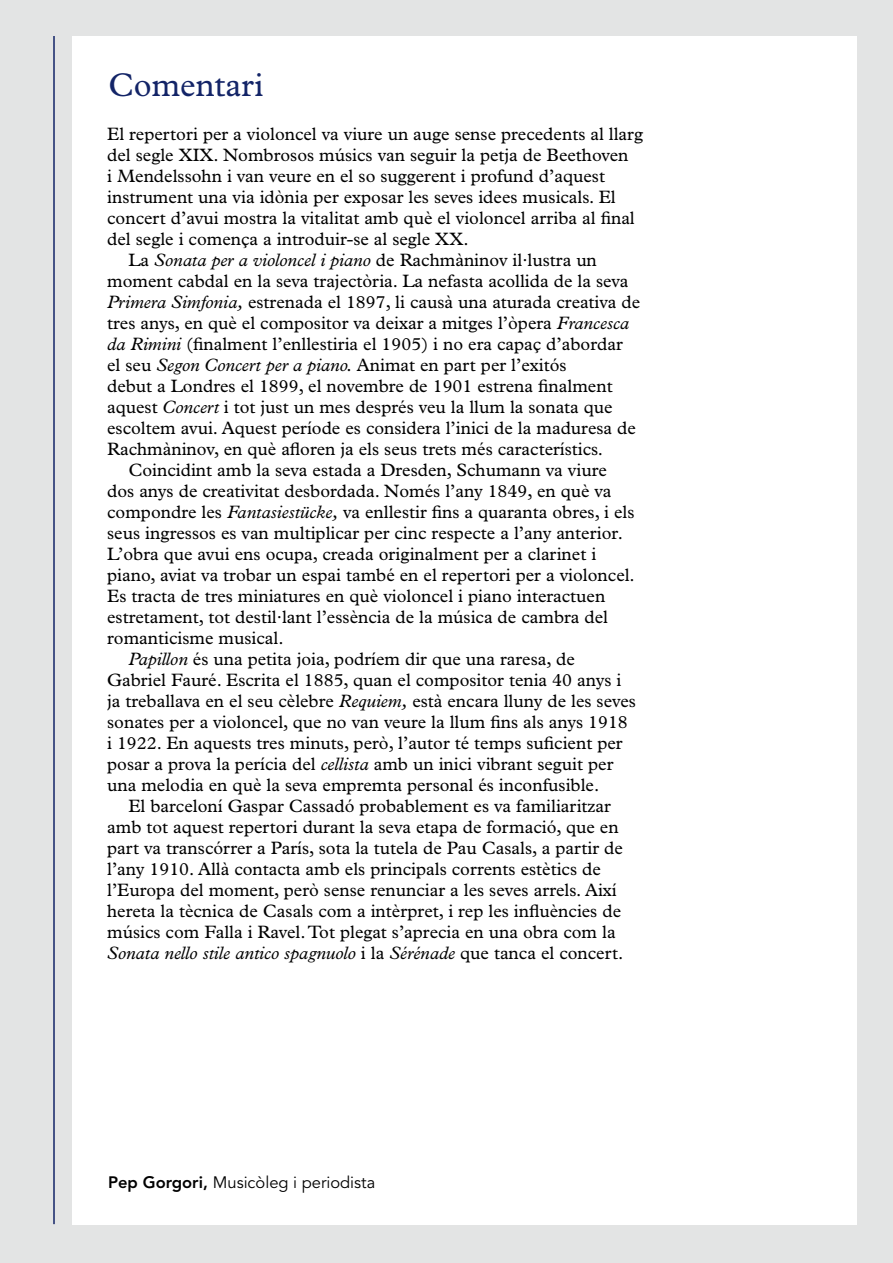
<style>
.page{position:relative;width:893px;height:1263px;background:#e3e4e4}
.page>*{position:absolute;margin:0;border:0;box-sizing:border-box;transform-origin:0 0}
.t1{font:33px "Plantin";color:#132467}
.t2{font:18px "Plantin";color:#000}
.t3{font:italic 18px "Plantin";color:#000}
.t4{font:16.5px "Avenir LT Std";color:#000}
.s1{font-style:italic}
.s2{font-style:normal}
.s3{font-weight:800}
</style>
<div class="page">
<div style="left:72px;top:36px;width:785px;height:1188px;background:#fff"></div>
<hr style="left:53px;top:36px;width:2px;height:1188px;background:#132467">
<h1 class="t1" style="left:108px;top:66px;width:157px">Comentari</h1>
<p class="t2" style="left:107px;top:123px;width:537px">El repertori per a violoncel va viure un auge sense precedents al llarg</p>
<p class="t2" style="left:107px;top:144px;width:523px">del segle XIX. Nombrosos músics van seguir la petja de Beethoven</p>
<p class="t2" style="left:107px;top:166px;width:499px">i Mendelssohn i van veure en el so suggerent i profund d’aquest</p>
<p class="t2" style="left:107px;top:187px;width:510px">instrument una via idònia per exposar les seves idees musicals. El</p>
<p class="t2" style="left:107px;top:208px;width:529px">concert d’avui mostra la vitalitat amb què el violoncel arriba al final</p>
<p class="t2" style="left:107px;top:229px;width:363px">del segle i comença a introduir-se al segle XX.</p>
<p class="t2" style="left:128px;top:250px;width:470px">La <span class="s1">Sonata per a violoncel i piano</span> de Rachmàninov il·lustra un</p>
<p class="t2" style="left:107px;top:271px;width:523px">moment cabdal en la seva trajectòria. La nefasta acollida de la seva</p>
<p class="t2" style="left:107px;top:292px;width:535px"><span class="s1">Primera Simfonia,</span> estrenada el 1897, li causà una aturada creativa de</p>
<p class="t2" style="left:107px;top:313px;width:524px">tres anys, en què el compositor va deixar a mitges l’òpera <span class="s1">Francesca</span></p>
<p class="t2" style="left:107px;top:334px;width:517px"><span class="s1">da Rimini</span> (finalment l’enllestiria el 1905) i no era capaç d’abordar</p>
<p class="t2" style="left:107px;top:355px;width:461px">el seu <span class="s1">Segon Concert per a piano.</span> Animat en part per l’exitós</p>
<p class="t2" style="left:107px;top:376px;width:507px">debut a Londres el 1899, el novembre de 1901 estrena finalment</p>
<p class="t2" style="left:107px;top:397px;width:507px">aquest <span class="s1">Concert</span> i tot just un mes després veu la llum la sonata que</p>
<p class="t2" style="left:107px;top:418px;width:530px">escoltem avui. Aquest període es considera l’inici de la maduresa de</p>
<p class="t2" style="left:107px;top:439px;width:498px">Rachmàninov, en què afloren ja els seus trets més característics.</p>
<p class="t2" style="left:128px;top:460px;width:480px">Coincidint amb la seva estada a Dresden, Schumann va viure</p>
<p class="t2" style="left:107px;top:481px;width:506px">dos anys de creativitat desbordada. Només l’any 1849, en què va</p>
<p class="t2" style="left:107px;top:502px;width:529px">compondre les <span class="s1">Fantasiestücke,</span> va enllestir fins a quaranta obres, i els</p>
<p class="t2" style="left:107px;top:523px;width:517px">seus ingressos es van multiplicar per cinc respecte a l’any anterior.</p>
<p class="t2" style="left:107px;top:544px;width:491px">L’obra que avui ens ocupa, creada originalment per a clarinet i</p>
<p class="t2" style="left:107px;top:565px;width:529px">piano, aviat va trobar un espai també en el repertori per a violoncel.</p>
<p class="t2" style="left:107px;top:586px;width:500px">Es tracta de tres miniatures en què violoncel i piano interactuen</p>
<p class="t2" style="left:107px;top:607px;width:502px">estretament, tot destil·lant l’essència de la música de cambra del</p>
<p class="t2" style="left:107px;top:628px;width:178px">romanticisme musical.</p>
<p class="t2" style="left:128px;top:649px;width:448px"><span class="s1">Papillon</span> és una petita joia, podríem dir que una raresa, de</p>
<p class="t2" style="left:107px;top:670px;width:516px">Gabriel Fauré. Escrita el 1885, quan el compositor tenia 40 anys i</p>
<p class="t2" style="left:107px;top:691px;width:530px">ja treballava en el seu cèlebre <span class="s1">Requiem,</span> està encara lluny de les seves</p>
<p class="t2" style="left:107px;top:712px;width:522px">sonates per a violoncel, que no van veure la llum fins als anys 1918</p>
<p class="t2" style="left:107px;top:733px;width:517px">i 1922. En aquests tres minuts, però, l’autor té temps suficient per</p>
<p class="t2" style="left:107px;top:754px;width:508px">posar a prova la perícia del <span class="s1">cellista</span> amb un inici vibrant seguit per</p>
<p class="t2" style="left:107px;top:775px;width:494px">una melodia en què la seva empremta personal és inconfusible.</p>
<p class="t2" style="left:128px;top:796px;width:484px">El barceloní Gaspar Cassadó probablement es va familiaritzar</p>
<p class="t2" style="left:107px;top:817px;width:513px">amb tot aquest repertori durant la seva etapa de formació, que en</p>
<p class="t2" style="left:107px;top:838px;width:517px">part va transcórrer a París, sota la tutela de Pau Casals, a partir de</p>
<p class="t2" style="left:107px;top:859px;width:495px">l’any 1910. Allà contacta amb els principals corrents estètics de</p>
<p class="t2" style="left:107px;top:880px;width:511px">l’Europa del moment, però sense renunciar a les seves arrels. Així</p>
<p class="t2" style="left:107px;top:901px;width:516px">hereta la tècnica de Casals com a intèrpret, i rep les influències de</p>
<p class="t2" style="left:107px;top:922px;width:510px">músics com Falla i Ravel. Tot plegat s’aprecia en una obra com la</p>
<p class="t3" style="left:107px;top:943px;width:518px">Sonata nello stile antico spagnuolo <span class="s2">i la</span> Sérénade <span class="s2">que tanca el concert.</span></p>
<p class="t4" style="left:108px;top:1173px;width:269px"><span class="s3">Pep Gorgori,</span> Musicòleg i periodista</p>
</div>
